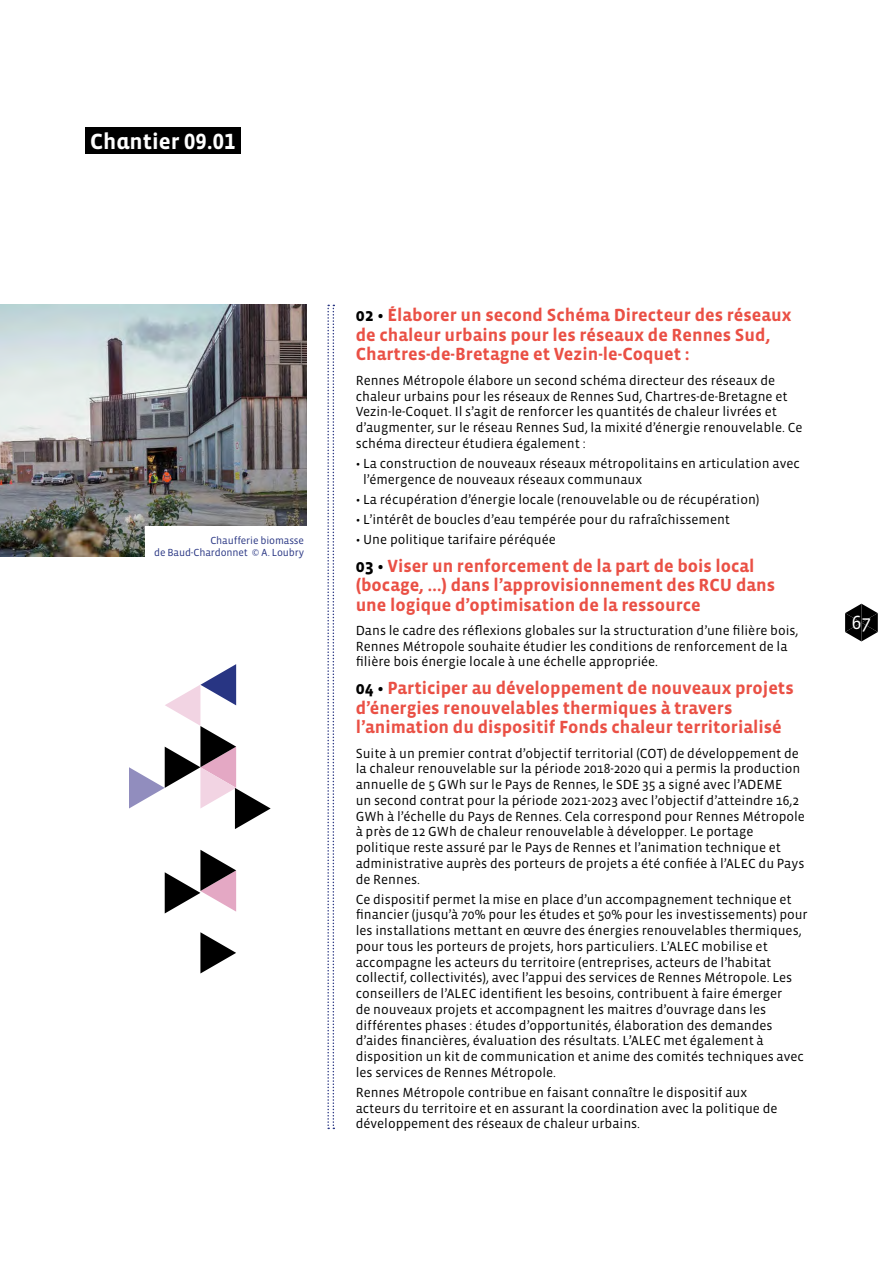
<style>
.page{position:relative;width:893px;height:1263px;background:#fff}
.page>*{position:absolute;margin:0;border:0;box-sizing:border-box;transform-origin:0 0}
.t1{font:700 22.5px "Vista Sans Alt";color:#fff}
.t2{font:19.5px "Vista Sans OT";color:#fff}
.t3{font:700 18px/19.5px "Vista Sans OT";color:#ea5045}
.t4{font:13.5px/15.8px "Vista Sans OT";color:#000}
.t5{font:10.5px/12.6px "Vista Sans OT";letter-spacing:-.01em;color:#283583;text-align:right}
.s1{color:#000}
</style>
<div class="page">
<svg style="left:845px;top:604px;width:33px;height:37px"></svg>
<div style="left:85px;top:128px;width:155px;height:26px;background:#000"></div>
<svg style="left:327px;top:305px;width:7px;height:824px"></svg>
<img style="left:0;top:305px;width:306px;height:251px">
<div style="left:145px;top:526px;width:168px;height:39px;background:#fff"></div>
<svg style="left:200px;top:932px;width:36px;height:41px"></svg>
<svg style="left:165px;top:850px;width:71px;height:63px"></svg>
<svg style="left:129px;top:664px;width:142px;height:165px"></svg>
<h1 class="t1" style="left:90px;top:130px;width:147px">Chantier 09.01</h1>
<p class="t5" style="left:154px;top:534px;width:151px">Chaufferie biomasse<br>de Baud-Chardonnet © A. Loubry</p>
<h3 class="t3" style="left:356px;top:306px;width:437px"><span class="s1">02 •</span> Élaborer un second Schéma Directeur des réseaux de chaleur urbains pour les réseaux de Rennes Sud,<br>Chartres-de-Bretagne et Vezin-le-Coquet :</h3>
<p class="t4" style="left:356px;top:373px;width:448px">Rennes Métropole élabore un second schéma directeur des réseaux de chaleur urbains pour les réseaux de Rennes Sud, Chartres-de-Bretagne et Vezin-le-Coquet. Il s’agit de renforcer les quantités de chaleur livrées et d’augmenter, sur le réseau Rennes Sud, la mixité d’énergie renouvelable. Ce schéma directeur étudiera également :</p>
<p class="t4" style="left:363px;top:456px;width:438px;text-indent:-7px">• La construction de nouveaux réseaux métropolitains en articulation avec l’émergence de nouveaux réseaux communaux</p>
<p class="t4" style="left:356px;top:491px;width:405px">• La récupération d’énergie locale (renouvelable ou de récupération)</p>
<p class="t4" style="left:356px;top:511px;width:376px">• L’intérêt de boucles d’eau tempérée pour du rafraîchissement</p>
<p class="t4" style="left:356px;top:531px;width:202px">• Une politique tarifaire péréquée</p>
<h3 class="t3" style="left:356px;top:556px;width:421px"><span class="s1">03 •</span> Viser un renforcement de la part de bois local (bocage, …) dans l’approvisionnement des RCU dans une logique d’optimisation de la ressource</h3>
<p class="t4" style="left:356px;top:623px;width:444px">Dans le cadre des réflexions globales sur la structuration d’une filière bois,<br>Rennes Métropole souhaite étudier les conditions de renforcement de la filière bois énergie locale à une échelle appropriée.</p>
<h3 class="t3" style="left:356px;top:679px;width:439px"><span class="s1">04 •</span> Participer au développement de nouveaux projets d’énergies renouvelables thermiques à travers l’animation du dispositif Fonds chaleur territorialisé</h3>
<p class="t4" style="left:356px;top:745px;width:451px">Suite à un premier contrat d’objectif territorial (COT) de développement de la chaleur renouvelable sur la période 2018-2020 qui a permis la production annuelle de 5 GWh sur le Pays de Rennes, le SDE 35 a signé avec l’ADEME<br>un second contrat pour la période 2021-2023 avec l’objectif d’atteindre 16,2<br>GWh à l’échelle du Pays de Rennes. Cela correspond pour Rennes Métropole à près de 12 GWh de chaleur renouvelable à développer. Le portage politique reste assuré par le Pays de Rennes et l’animation technique et administrative auprès des porteurs de projets a été confiée à l’ALEC du Pays de Rennes.</p>
<p class="t4" style="left:356px;top:891px;width:454px">Ce dispositif permet la mise en place d’un accompagnement technique et financier (jusqu’à 70% pour les études et 50% pour les investissements) pour les installations mettant en œuvre des énergies renouvelables thermiques, pour tous les porteurs de projets, hors particuliers. L’ALEC mobilise et accompagne les acteurs du territoire (entreprises, acteurs de l’habitat collectif, collectivités), avec l’appui des services de Rennes Métropole. Les conseillers de l’ALEC identifient les besoins, contribuent à faire émerger<br>de nouveaux projets et accompagnent les maitres d’ouvrage dans les différentes phases : études d’opportunités, élaboration des demandes d’aides financières, évaluation des résultats. L’ALEC met également à disposition un kit de communication et anime des comités techniques avec les services de Rennes Métropole.</p>
<p class="t4" style="left:356px;top:1085px;width:423px">Rennes Métropole contribue en faisant connaître le dispositif aux acteurs du territoire et en assurant la coordination avec la politique de développement des réseaux de chaleur urbains.</p>
<h2 class="t2" style="left:852px;top:612px;width:21px">67</h2>
</div>
